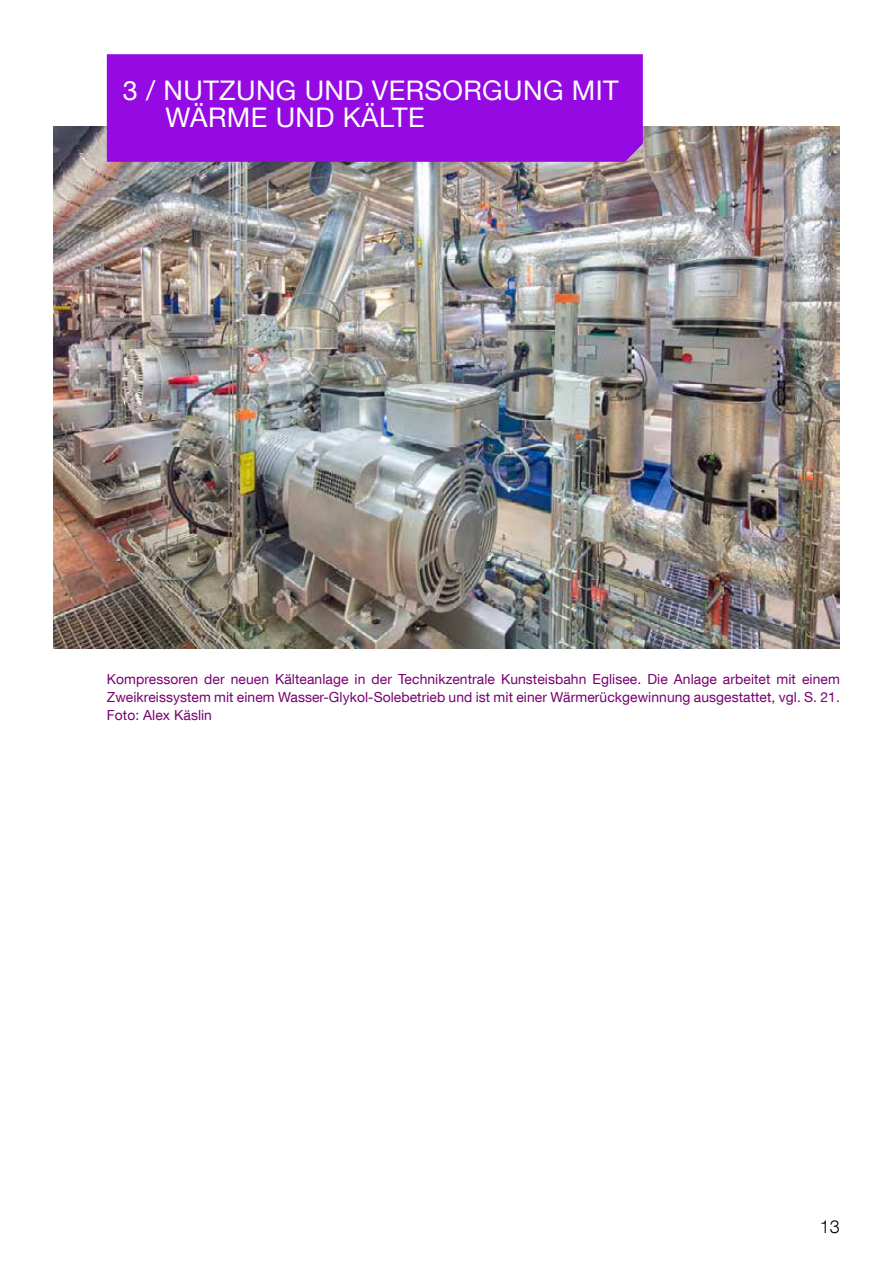
<style>
.page{position:relative;width:893px;height:1263px;background:#fff}
.page>*{position:absolute;margin:0;border:0;box-sizing:border-box;transform-origin:0 0}
.t1{font:27px/27px "Helvetica Neue LT Com";letter-spacing:.015em;color:#fff}
.t2{font:300 18px "Helvetica Neue LT Com";color:#000}
._05_2_Abbildungen_un{font:13.8px/18px "Helvetica Neue LT Com";letter-spacing:.005em;color:#780071}
</style>
<div class="page">
<img style="left:53px;top:126px;width:786px;height:522px">
<div style="left:107px;top:54px;width:536px;height:108px;background:#9509e3"></div>
<p class="t1" style="left:165px;top:77px;width:455px;text-indent:-43px">3 / NUTZUNG UND VERSORGUNG MIT<br>WÄRME UND KÄLTE</p>
<p class="_05_2_Abbildungen_un" style="left:107px;top:670px;width:735px">Kompressoren der neuen Kälteanlage in der Technikzentrale Kunsteisbahn Eglisee. Die Anlage arbeitet mit einem<br>Zweikreissystem mit einem Wasser-Glykol-Solebetrieb und ist mit einer Wärmerückgewinnung ausgestattet, vgl. S. 21.</p>
<p class="_05_2_Abbildungen_un" style="left:107px;top:706px;width:107px">Foto: Alex Käslin</p>
<h2 class="t2" style="left:820px;top:1216px;width:22px">13</h2>
</div>
